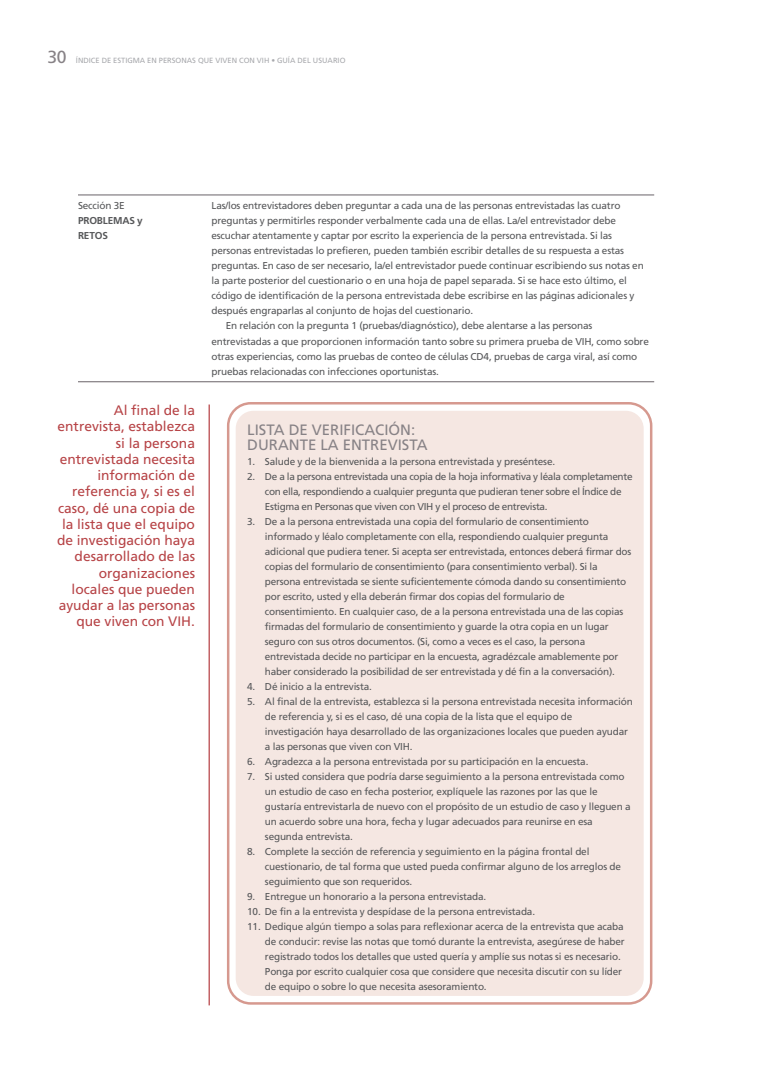
<style>
.page{position:relative;width:773px;height:1081px;background:#fff}
.page>*{position:absolute;margin:0;border:0;box-sizing:border-box;transform-origin:0 0}
.t1{font:17.5px "Frutiger";color:#878286}
.t2{font:15px/15px "Frutiger";color:#878286}
.t3{font:13.75px/16.2px "Frutiger";color:#b74447;text-align:right}
.t4{font:10px/15px "Frutiger";letter-spacing:-.015em;color:#57585a}
.t5{font:10px/15px "Frutiger";letter-spacing:-.035em;color:#57585a}
.t6{font:700 10px/15px "Frutiger";letter-spacing:-.015em;color:#57585a}
.t7{font:7.5px "Frutiger";color:#a8a9ad}
</style>
<div class="page">
<hr style="left:208px;top:404px;width:2px;height:601px;background:#b74447">
<hr style="left:78px;top:194px;width:576px;height:2px;background:#878286">
<hr style="left:78px;top:381px;width:576px;height:1px;background:#878286">
<svg style="left:227px;top:402px;width:425px;height:602px;background:#f4e6e1"></svg>
<h1 class="t1" style="left:47px;top:50px;width:20px">30</h1>
<p class="t7" style="left:76px;top:57px;width:271px">ÍNDICE DE ESTIGMA EN PERSONAS QUE VIVEN CON VIH • GUÍA DEL USUARIO</p>
<p class="t4" style="left:78px;top:199px;width:48px">Sección 3E</p>
<p class="t6" style="left:78px;top:214px;width:66px">PROBLEMAS y<br>RETOS</p>
<p class="t3" style="left:57px;top:403px;width:139px">Al final de la entrevista, establezca si la persona entrevistada necesita información de referencia y, si es el caso, dé una copia de la lista que el equipo de investigación haya desarrollado de las organizaciones locales que pueden ayudar a las personas que viven con VIH.</p>
<p class="t4" style="left:211px;top:199px;width:410px">Las/los entrevistadores deben preguntar a cada una de las personas entrevistadas las cuatro</p>
<p class="t4" style="left:211px;top:214px;width:406px">preguntas y permitirles responder verbalmente cada una de ellas. La/el entrevistador debe</p>
<p class="t4" style="left:211px;top:229px;width:402px">escuchar atentamente y captar por escrito la experiencia de la persona entrevistada. Si las</p>
<p class="t4" style="left:211px;top:244px;width:414px">personas entrevistadas lo prefieren, pueden también escribir detalles de su respuesta a estas</p>
<p class="t4" style="left:211px;top:259px;width:433px">preguntas. En caso de ser necesario, la/el entrevistador puede continuar escribiendo sus notas en</p>
<p class="t4" style="left:211px;top:274px;width:417px">la parte posterior del cuestionario o en una hoja de papel separada. Si se hace esto último, el</p>
<p class="t4" style="left:211px;top:289px;width:424px">código de identificación de la persona entrevistada debe escribirse en las páginas adicionales y</p>
<p class="t4" style="left:211px;top:304px;width:263px">después engraparlas al conjunto de hojas del cuestionario.</p>
<p class="t4" style="left:226px;top:319px;width:368px">En relación con la pregunta 1 (pruebas/diagnóstico), debe alentarse a las personas</p>
<p class="t4" style="left:211px;top:334px;width:439px">entrevistadas a que proporcionen información tanto sobre su primera prueba de VIH, como sobre</p>
<p class="t4" style="left:211px;top:349px;width:427px">otras experiencias, como las pruebas de conteo de células CD4, pruebas de carga viral, así como</p>
<p class="t4" style="left:211px;top:364px;width:229px">pruebas relacionadas con infecciones oportunistas.</p>
<h2 class="t2" style="left:247px;top:423px;width:182px">LISTA DE VERIFICACIÓN:<br>DURANTE LA ENTREVISTA</h2>
<p class="t4" style="left:247px;top:454px;width:309px">1. Salude y de la bienvenida a la persona entrevistada y preséntese.</p>
<p class="t5" style="left:265px;top:469px;width:369px;text-indent:-18px">2. De a la persona entrevistada una copia de la hoja informativa y léala completamente con ella, respondiendo a cualquier pregunta que pudieran tener sobre el Índice de<br>Estigma en Personas que viven con VIH y el proceso de entrevista.</p>
<p class="t4" style="left:265px;top:514px;width:368px;text-indent:-18px">3. De a la persona entrevistada una copia del formulario de consentimiento informado y léalo completamente con ella, respondiendo cualquier pregunta adicional que pudiera tener. Si acepta ser entrevistada, entonces deberá firmar dos copias del formulario de consentimiento (para consentimiento verbal). Si la persona entrevistada se siente suficientemente cómoda dando su consentimiento por escrito, usted y ella deberán firmar dos copias del formulario de consentimiento. En cualquier caso, de a la persona entrevistada una de las copias firmadas del formulario de consentimiento y guarde la otra copia en un lugar seguro con sus otros documentos. (Si, como a veces es el caso, la persona entrevistada decide no participar en la encuesta, agradézcale amablemente por haber considerado la posibilidad de ser entrevistada y dé fin a la conversación).</p>
<p class="t4" style="left:247px;top:679px;width:126px">4. Dé inicio a la entrevista.</p>
<p class="t4" style="left:265px;top:694px;width:369px;text-indent:-18px">5. Al final de la entrevista, establezca si la persona entrevistada necesita información de referencia y, si es el caso, dé una copia de la lista que el equipo de investigación haya desarrollado de las organizaciones locales que pueden ayudar a las personas que viven con VIH.</p>
<p class="t4" style="left:247px;top:754px;width:343px">6. Agradezca a la persona entrevistada por su participación en la encuesta.</p>
<p class="t4" style="left:265px;top:769px;width:367px;text-indent:-18px">7. Si usted considera que podría darse seguimiento a la persona entrevistada como un estudio de caso en fecha posterior, explíquele las razones por las que le gustaría entrevistarla de nuevo con el propósito de un estudio de caso y lleguen a un acuerdo sobre una hora, fecha y lugar adecuados para reunirse en esa segunda entrevista.</p>
<p class="t4" style="left:265px;top:844px;width:357px;text-indent:-18px">8. Complete la sección de referencia y seguimiento en la página frontal del cuestionario, de tal forma que usted pueda confirmar alguno de los arreglos de seguimiento que son requeridos.</p>
<p class="t4" style="left:247px;top:889px;width:240px">9. Entregue un honorario a la persona entrevistada.</p>
<p class="t4" style="left:247px;top:904px;width:289px">10. De fin a la entrevista y despídase de la persona entrevistada.</p>
<p class="t4" style="left:265px;top:919px;width:361px;text-indent:-18px">11. Dedique algún tiempo a solas para reflexionar acerca de la entrevista que acaba de conducir: revise las notas que tomó durante la entrevista, asegúrese de haber registrado todos los detalles que usted quería y amplíe sus notas si es necesario.<br>Ponga por escrito cualquier cosa que considere que necesita discutir con su líder de equipo o sobre lo que necesita asesoramiento.</p>
</div>
